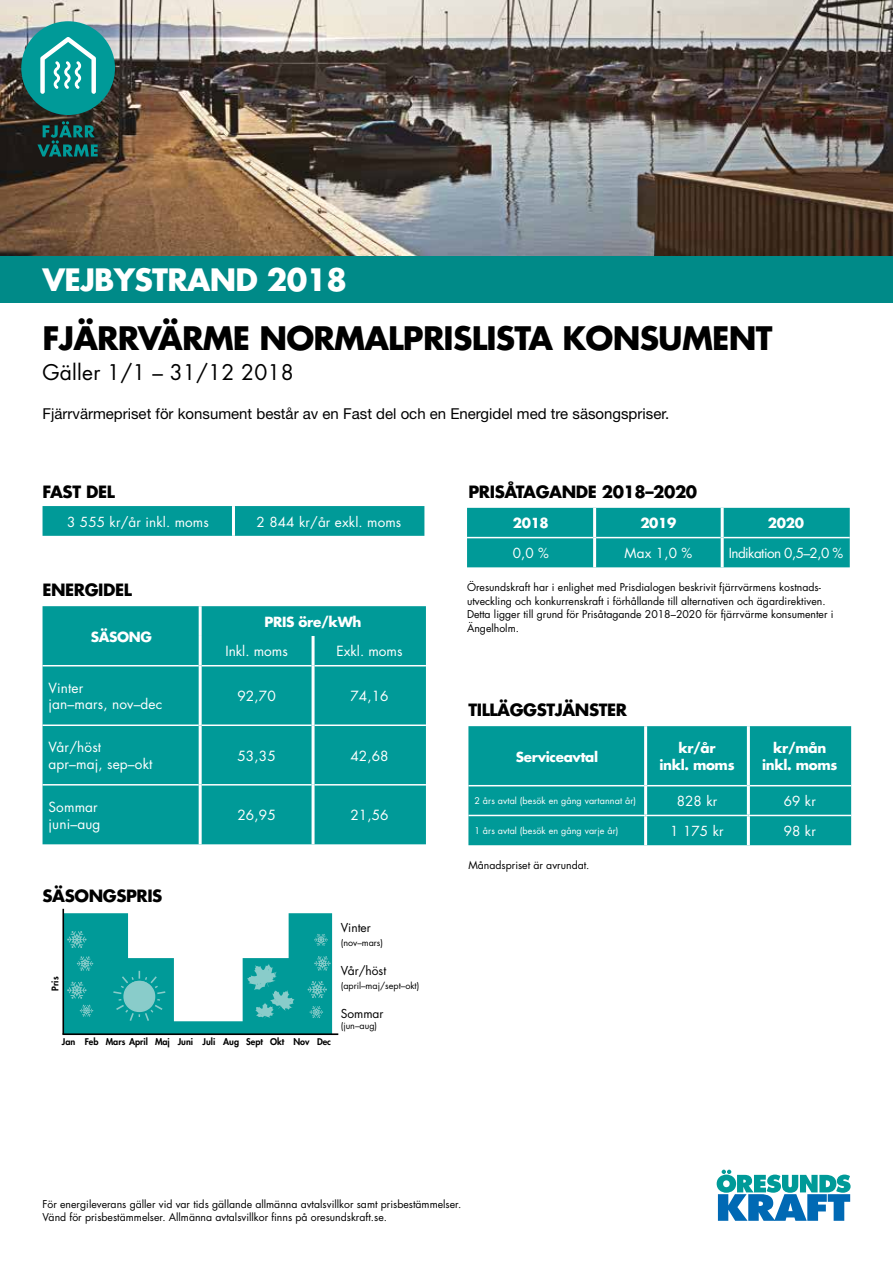
<style>
.page{position:relative;width:893px;height:1263px;background:#fff}
.page>*{position:absolute;margin:0;border:0;box-sizing:border-box;transform-origin:0 0}
.t1{font:700 31.5px "Futura Std";letter-spacing:-.025em;color:#000}
.t2{font:700 30px "Futura Std";letter-spacing:-.025em;color:#fff}
.t3{font:21px "Futura Std";letter-spacing:.01em;color:#000}
.t4{font:700 16.5px "Futura Std";letter-spacing:-.025em;color:#000}
.t5{font:15px "Helvetica Neue LT Std";color:#000}
.t6{font:13.65px/16.6px "Futura Std";letter-spacing:.01em;color:#fff}
.t7{font:700 13.65px "Futura Std";letter-spacing:-.025em;color:#fff}
.t8{font:13.5px "Futura Std";letter-spacing:.01em;color:#fff}
.t9{font:700 13.5px/16.5px "Futura Std";letter-spacing:-.025em;color:#fff;text-align:center}
.t10{font:13.5px "Futura Std";letter-spacing:-.04em;color:#fff}
.t11{font:12px "Futura Std";color:#000}
.t12{font:10.5px/13.5px "Futura Std";color:#000}
.t13{font:9px "Futura Std";letter-spacing:.01em;color:#fff}
.t14{font:800 9px "Futura Std";color:#000}
.t15{font:9px "Futura Std";color:#000}
</style>
<div class="page">
<div style="left:0;top:214px;width:893px;height:89px;background:#008a88"></div>
<img style="left:0;top:0;width:893px;height:255px">
<svg style="left:37px;top:121px;width:61px;height:35px;background:#144946"></svg>
<div style="left:21px;top:21px;width:94px;height:94px;background:#009a98;border-radius:50%"></div>
<svg style="left:40px;top:37px;width:56px;height:57px"></svg>
<hr style="left:62px;top:909px;width:2px;height:125px;background:#000">
<hr style="left:62px;top:1033px;width:276px;height:2px;background:#000">
<svg style="left:64px;top:913px;width:268px;height:121px"></svg>
<div style="left:43px;top:606px;width:383px;height:238px;background:#009a98"></div>
<hr style="left:43px;top:665px;width:156px;height:1px;background:#fff">
<hr style="left:202px;top:665px;width:110px;height:1px;background:#fff">
<hr style="left:315px;top:665px;width:111px;height:1px;background:#fff">
<hr style="left:43px;top:724px;width:156px;height:2px;background:#fff">
<hr style="left:202px;top:724px;width:110px;height:2px;background:#fff">
<hr style="left:315px;top:724px;width:111px;height:2px;background:#fff">
<hr style="left:43px;top:784px;width:156px;height:1px;background:#fff">
<hr style="left:202px;top:784px;width:110px;height:1px;background:#fff">
<hr style="left:315px;top:784px;width:111px;height:1px;background:#fff">
<hr style="left:199px;top:606px;width:3px;height:30px;background:#fff">
<hr style="left:199px;top:636px;width:3px;height:30px;background:#fff">
<hr style="left:199px;top:666px;width:3px;height:59px;background:#fff">
<hr style="left:199px;top:725px;width:3px;height:60px;background:#fff">
<hr style="left:199px;top:785px;width:3px;height:59px;background:#fff">
<hr style="left:312px;top:666px;width:3px;height:59px;background:#fff">
<hr style="left:312px;top:725px;width:3px;height:60px;background:#fff">
<hr style="left:312px;top:785px;width:3px;height:59px;background:#fff">
<hr style="left:312px;top:636px;width:3px;height:30px;background:#fff">
<div style="left:467px;top:508px;width:383px;height:59px;background:#009a98"></div>
<hr style="left:467px;top:537px;width:126px;height:1px;background:#fff">
<hr style="left:596px;top:537px;width:125px;height:1px;background:#fff">
<hr style="left:724px;top:537px;width:126px;height:1px;background:#fff">
<hr style="left:593px;top:508px;width:3px;height:30px;background:#fff">
<hr style="left:593px;top:538px;width:3px;height:29px;background:#fff">
<hr style="left:721px;top:508px;width:3px;height:30px;background:#fff">
<hr style="left:721px;top:538px;width:3px;height:29px;background:#fff">
<div style="left:468px;top:726px;width:383px;height:119px;background:#009a98"></div>
<hr style="left:468px;top:785px;width:176px;height:1px;background:#fff">
<hr style="left:647px;top:785px;width:100px;height:1px;background:#fff">
<hr style="left:750px;top:785px;width:101px;height:1px;background:#fff">
<hr style="left:644px;top:726px;width:3px;height:60px;background:#fff">
<hr style="left:644px;top:786px;width:3px;height:29px;background:#fff">
<hr style="left:644px;top:816px;width:3px;height:29px;background:#fff">
<hr style="left:747px;top:726px;width:3px;height:60px;background:#fff">
<hr style="left:747px;top:786px;width:3px;height:29px;background:#fff">
<hr style="left:747px;top:816px;width:3px;height:29px;background:#fff">
<hr style="left:468px;top:815px;width:178px;height:1px;background:#fff">
<hr style="left:646px;top:815px;width:102px;height:1px;background:#fff">
<hr style="left:748px;top:815px;width:103px;height:1px;background:#fff">
<div style="left:43px;top:506px;width:381px;height:30px;background:#009a98"></div>
<hr style="left:232px;top:506px;width:3px;height:30px;background:#fff">
<svg style="left:717px;top:1170px;width:134px;height:51px"></svg>
<h2 class="t2" style="left:43px;top:260px;width:306px">VEJBYSTRAND 2018</h2>
<h1 class="t1" style="left:43px;top:317px;width:731px">FJÄRRVÄRME NORMALPRISLISTA KONSUMENT</h1>
<h3 class="t3" style="left:43px;top:359px;width:253px">Gäller 1/1 – 31/12 2018</h3>
<h3 class="t5" style="left:43px;top:405px;width:628px">Fjärrvärmepriset för konsument består av en Fast del och en Energidel med tre säsongspriser.</h3>
<h3 class="t4" style="left:43px;top:481px;width:74px">FAST DEL</h3>
<p class="t8" style="left:67px;top:513px;width:143px">3 555 kr/år inkl. moms</p>
<p class="t8" style="left:257px;top:513px;width:146px">2 844 kr/år exkl. moms</p>
<h3 class="t4" style="left:43px;top:579px;width:91px">ENERGIDEL</h3>
<h3 class="t7" style="left:91px;top:627px;width:63px">SÄSONG</h3>
<h3 class="t7" style="left:264px;top:612px;width:99px">PRIS öre/kWh</h3>
<h3 class="t6" style="left:225px;top:643px;width:64px">Inkl. moms</h3>
<h3 class="t6" style="left:336px;top:643px;width:68px">Exkl. moms</h3>
<h3 class="t6" style="left:49px;top:680px;width:115px">Vinter<br>jan–mars, nov–dec</h3>
<h3 class="t6" style="left:237px;top:688px;width:40px">92,70</h3>
<h3 class="t6" style="left:350px;top:688px;width:40px">74,16</h3>
<h3 class="t6" style="left:49px;top:739px;width:106px">Vår/höst apr–maj, sep–okt</h3>
<h3 class="t6" style="left:237px;top:747px;width:40px">53,35</h3>
<h3 class="t6" style="left:350px;top:747px;width:40px">42,68</h3>
<h3 class="t6" style="left:49px;top:799px;width:53px">Sommar juni–aug</h3>
<h3 class="t6" style="left:237px;top:807px;width:40px">26,95</h3>
<h3 class="t6" style="left:350px;top:807px;width:40px">21,56</h3>
<h3 class="t4" style="left:43px;top:885px;width:121px">SÄSONGSPRIS</h3>
<p class="t14" style="left:50px;top:991px;width:16px;rotate:-90deg">Pris</p>
<p class="t14" style="left:62px;top:1036px;width:271px">Jan Feb Mars April Maj Juni Juli Aug Sept Okt Nov Dec</p>
<p class="t11" style="left:341px;top:919px;width:32px">Vinter</p>
<p class="t15" style="left:341px;top:937px;width:44px">(nov–mars)</p>
<p class="t11" style="left:341px;top:963px;width:47px">Vår/höst</p>
<p class="t15" style="left:341px;top:980px;width:80px">(april–maj/sept–okt)</p>
<p class="t11" style="left:341px;top:1006px;width:44px">Sommar</p>
<p class="t15" style="left:341px;top:1020px;width:38px">(jun–aug)</p>
<h3 class="t4" style="left:468px;top:481px;width:230px">PRISÅTAGANDE 2018–2020</h3>
<p class="t9" style="left:513px;top:515px;width:38px">2018</p>
<p class="t9" style="left:640px;top:515px;width:38px">2019</p>
<p class="t9" style="left:768px;top:515px;width:38px">2020</p>
<p class="t8" style="left:513px;top:544px;width:38px">0,0 %</p>
<p class="t8" style="left:625px;top:544px;width:69px">Max 1,0 %</p>
<p class="t10" style="left:729px;top:544px;width:116px">Indikation 0,5–2,0 %</p>
<p class="t12" style="left:467px;top:581px;width:368px">Öresundskraft har i enlighet med Prisdialogen beskrivit fjärrvärmens kostnads&shy;utveckling och konkurrenskraft i förhållande till alternativen och ägardirektiven.<br>Detta ligger till grund för Prisåtagande 2018–2020 för fjärrvärme konsumenter i Ängelholm.</p>
<h3 class="t4" style="left:468px;top:699px;width:160px">TILLÄGGSTJÄNSTER</h3>
<p class="t9" style="left:516px;top:748px;width:84px">Serviceavtal</p>
<p class="t9" style="left:659px;top:740px;width:77px">kr/år<br>inkl. moms</p>
<p class="t9" style="left:762px;top:740px;width:77px">kr/mån inkl. moms</p>
<p class="t13" style="left:474px;top:795px;width:163px">2 års avtal (besök en gång vartannat år)</p>
<p class="t8" style="left:677px;top:792px;width:42px">828 kr</p>
<p class="t8" style="left:784px;top:792px;width:34px">69 kr</p>
<p class="t13" style="left:474px;top:825px;width:145px">1 års avtal (besök en gång varje år)</p>
<p class="t8" style="left:670px;top:822px;width:55px">1 175 kr</p>
<p class="t8" style="left:784px;top:822px;width:34px">98 kr</p>
<p class="t12" style="left:468px;top:859px;width:123px">Månadspriset är avrundat.</p>
<p class="t12" style="left:43px;top:1197px;width:420px">För energileverans gäller vid var tids gällande allmänna avtalsvillkor samt prisbestämmelser.<br>Vänd för prisbestämmelser. Allmänna avtalsvillkor finns på oresundskraft.se.</p>
</div>
